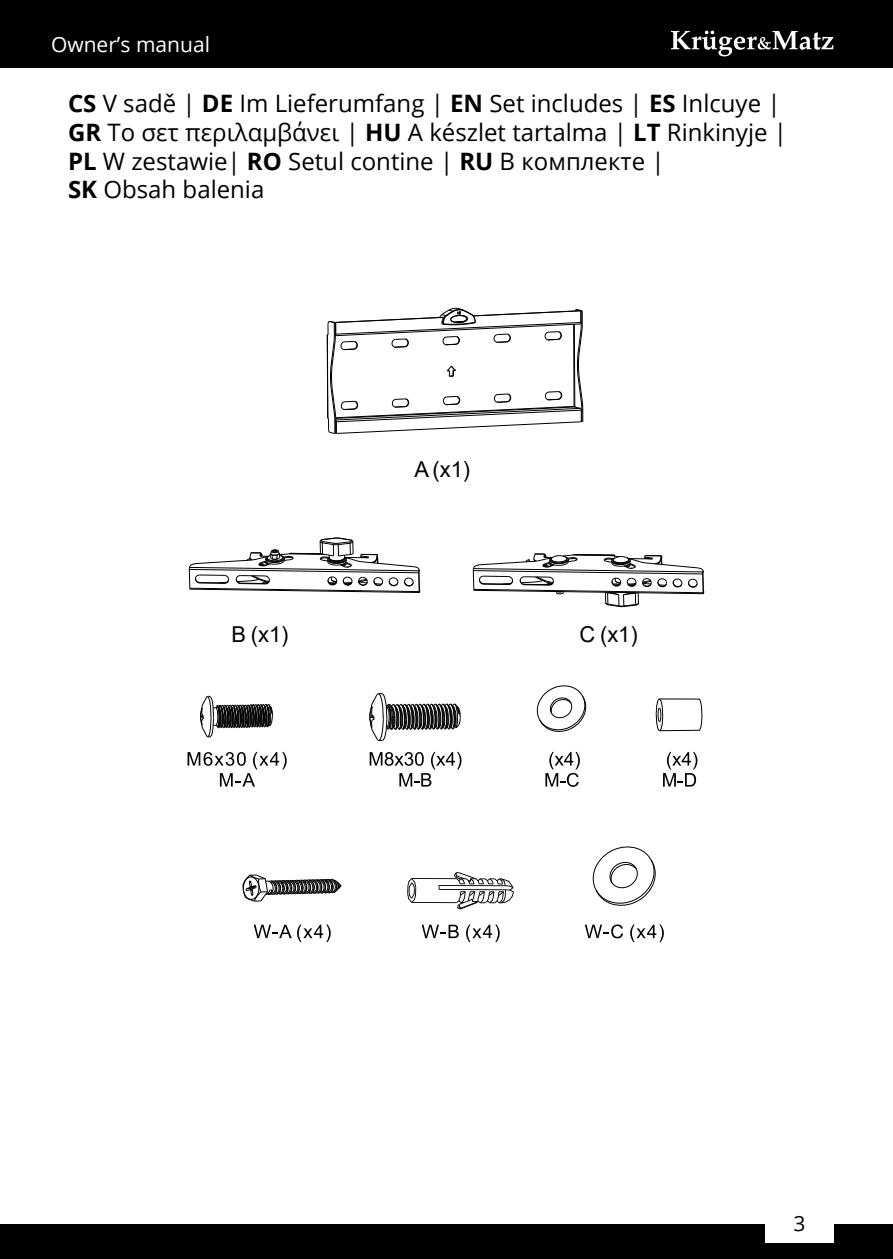
<style>
.page{position:relative;width:893px;height:1259px;background:#fff}
.page>*{position:absolute;margin:0;border:0;box-sizing:border-box;transform-origin:0 0}
.t1{font:24px/28.8px "Open Sans";color:#000}
.t2{font:21.9px "Arial";color:#000}
.t3{font:21px "Open Sans";color:#fff}
.t4{font:21px "Open Sans";color:#000}
.s1{font-weight:700}
</style>
<div class="page">
<div style="left:0;top:0;width:893px;height:68px;background:#000"></div>
<svg style="left:671px;top:31px;width:162px;height:25px"></svg>
<div style="left:1px;top:1225px;width:892px;height:34px;background:#000"></div>
<div style="left:765px;top:1207px;width:68px;height:35px;background:#fff"></div>
<svg style="left:326px;top:307px;width:257px;height:127px"></svg>
<hr style="left:327px;top:335px;width:1px;height:83px;background:#000">
<svg style="left:473px;top:553px;width:231px;height:54px"></svg>
<svg style="left:189px;top:537px;width:231px;height:56px"></svg>
<svg style="left:537px;top:685px;width:49px;height:47px"></svg>
<svg style="left:545px;top:752px;width:35px;height:35px"></svg>
<svg style="left:370px;top:752px;width:91px;height:34px"></svg>
<svg style="left:369px;top:693px;width:92px;height:48px"></svg>
<svg style="left:188px;top:752px;width:99px;height:34px"></svg>
<svg style="left:200px;top:696px;width:73px;height:41px"></svg>
<hr style="left:659px;top:730px;width:40px;height:1px;background:#000">
<hr style="left:659px;top:698px;width:40px;height:1px;background:#000">
<svg style="left:698px;top:698px;width:4px;height:33px"></svg>
<svg style="left:656px;top:698px;width:7px;height:33px"></svg>
<svg style="left:663px;top:752px;width:34px;height:34px"></svg>
<svg style="left:242px;top:874px;width:100px;height:27px"></svg>
<svg style="left:254px;top:924px;width:77px;height:18px"></svg>
<svg style="left:407px;top:878px;width:9px;height:24px"></svg>
<hr style="left:412px;top:878px;width:45px;height:1px;background:#000">
<hr style="left:439px;top:885px;width:66px;height:1px;background:#000">
<hr style="left:439px;top:889px;width:67px;height:1px;background:#000">
<hr style="left:412px;top:902px;width:45px;height:1px;background:#000">
<svg style="left:454px;top:872px;width:60px;height:37px"></svg>
<svg style="left:422px;top:924px;width:37px;height:14px"></svg>
<svg style="left:466px;top:924px;width:34px;height:18px"></svg>
<svg style="left:593px;top:846px;width:63px;height:59px"></svg>
<svg style="left:585px;top:924px;width:38px;height:14px"></svg>
<svg style="left:630px;top:924px;width:34px;height:18px"></svg>
<p class="t3" style="left:51px;top:30px;width:160px">Owner’s manual</p>
<p class="t1" style="left:68px;top:88px;width:720px"><span class="s1">CS</span> V sadě | <span class="s1">DE</span> Im Lieferumfang | <span class="s1">EN</span> Set includes | <span class="s1">ES</span> Inlcuye | <span class="s1">GR</span> Το σετ περιλαμβάνει | <span class="s1">HU</span> A készlet tartalma | <span class="s1">LT</span> Rinkinyje | <span class="s1">PL</span> W zestawie| <span class="s1">RO</span> Setul contine | <span class="s1">RU</span> В комплекте |<br><span class="s1">SK</span> Obsah balenia</p>
<p class="t2" style="left:414px;top:454px;width:57px">A (x1)</p>
<p class="t2" style="left:231px;top:619px;width:59px">B (x1)</p>
<p class="t2" style="left:579px;top:619px;width:60px">C (x1)</p>
<p class="t4" style="left:793px;top:1208px;width:14px">3</p>
</div>
